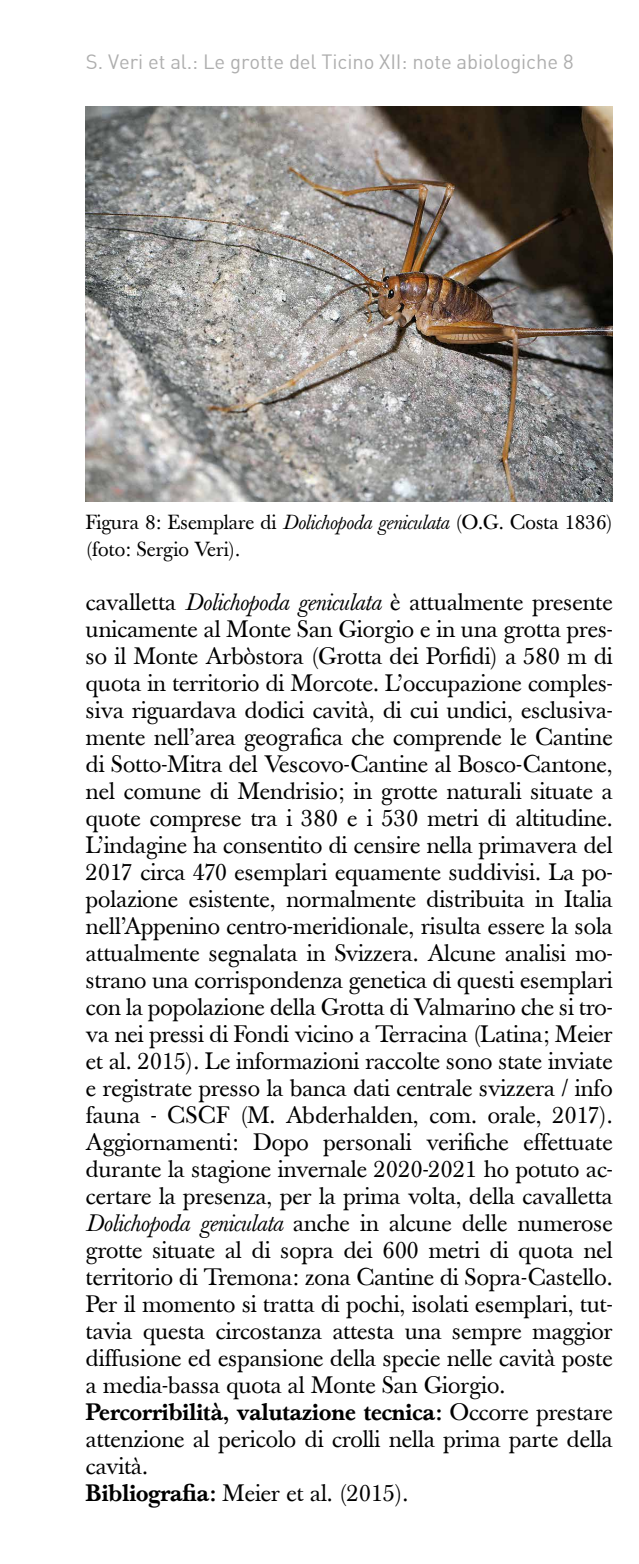
<style>
.page{position:relative;width:639px;height:1564px;background:#fff}
.page>*{position:absolute;margin:0;border:0;box-sizing:border-box;transform-origin:0 0}
.t1{font:23.62px/27px "Baskerville";color:#000}
.t2{font:20.25px/27px "Baskerville";color:#000}
.t3{font:20.25px "DIN Bek";letter-spacing:-.005em;color:#aeaeae}
.s1{font-style:italic}
.s2{font-weight:500}
</style>
<div class="page">
<img style="left:86px;top:106px;width:526px;height:395px">
<p class="t3" style="left:86px;top:49px;width:489px">S. Veri et al.: Le grotte del Ticino XII: note abiologiche 8</p>
<p class="t2" style="left:86px;top:508px;width:528px">Figura 8: Esemplare di <span class="s1">Dolichopoda geniculata</span> (O.G. Costa 1836) (foto: Sergio Veri).</p>
<p class="t1" style="left:86px;top:588px;width:528px">cavalletta <span class="s1">Dolichopoda geniculata</span> è attualmente presente unicamente al Monte San Giorgio e in una grotta pres&shy;so il Monte Arbòstora (Grotta dei Porfidi) a 580 m di quota in territorio di Morcote. L’occupazione comples&shy;siva riguardava dodici cavità, di cui undici, esclusiva&shy;mente nell’area geografica che comprende le Cantine di Sotto-Mitra del Vescovo-Cantine al Bosco-Cantone, nel comune di Mendrisio; in grotte naturali situate a quote comprese tra i 380 e i 530 metri di altitudine.<br>L’indagine ha consentito di censire nella primavera del 2017 circa 470 esemplari equamente suddivisi. La po&shy;polazione esistente, normalmente distribuita in Italia nell’Appenino centro-meridionale, risulta essere la sola attualmente segnalata in Svizzera. Alcune analisi mo&shy;strano una corrispondenza genetica di questi esemplari con la popolazione della Grotta di Valmarino che si tro&shy;va nei pressi di Fondi vicino a Terracina (Latina; Meier et al. 2015). Le informazioni raccolte sono state inviate e registrate presso la banca dati centrale svizzera / info fauna - CSCF (M. Abderhalden, com. orale, 2017).<br>Aggiornamenti: Dopo personali verifiche effettuate durante la stagione invernale 2020-2021 ho potuto ac&shy;certare la presenza, per la prima volta, della cavalletta <span class="s1">Dolichopoda geniculata</span> anche in alcune delle numerose grotte situate al di sopra dei 600 metri di quota nel territorio di Tremona: zona Cantine di Sopra-Castello.<br>Per il momento si tratta di pochi, isolati esemplari, tut&shy;tavia questa circostanza attesta una sempre maggior diffusione ed espansione della specie nelle cavità poste a media-bassa quota al Monte San Giorgio.<br><span class="s2">Percorribilità, valutazione tecnica:</span> Occorre prestare attenzione al pericolo di crolli nella prima parte della cavità.<br><span class="s2">Bibliografia:</span> Meier et al. (2015).</p>
</div>
